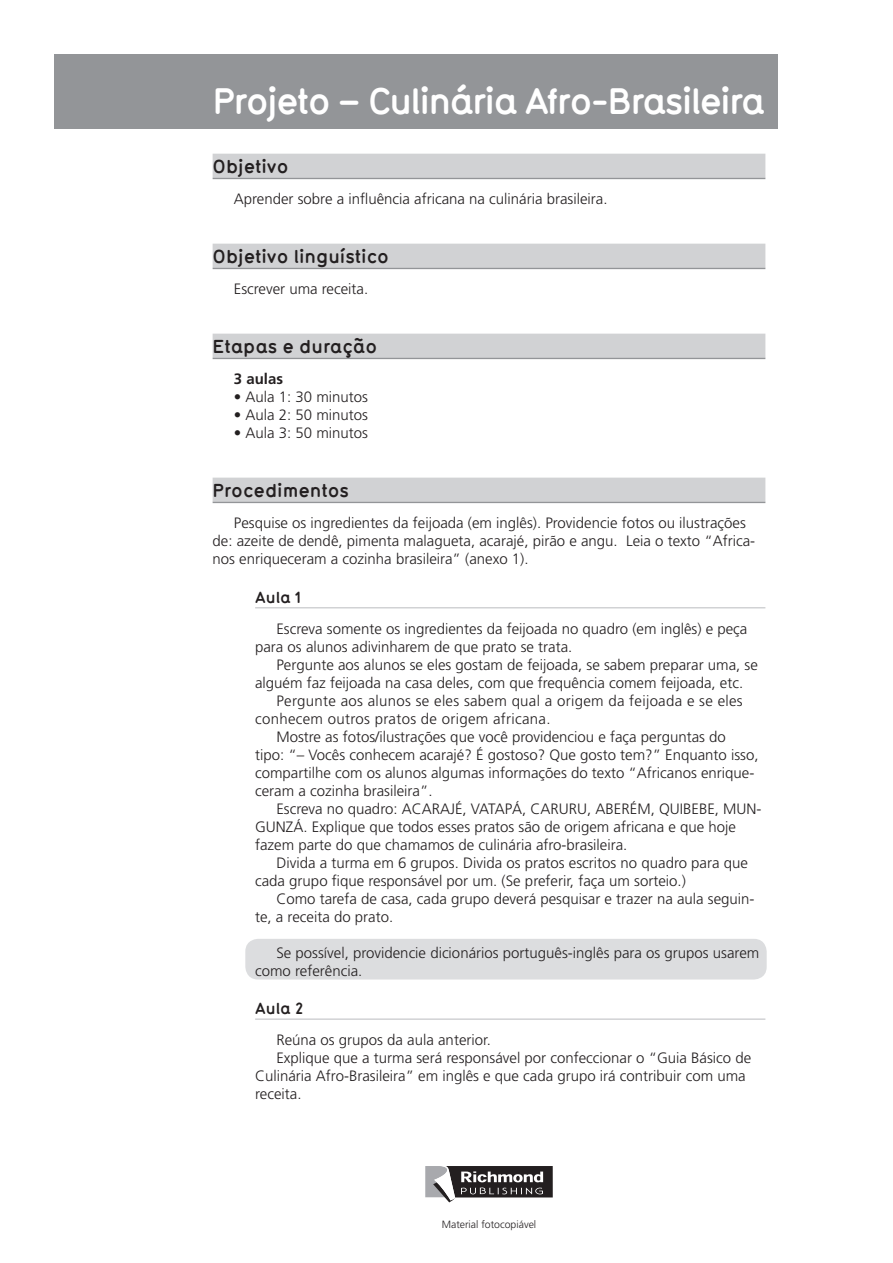
<style>
.page{position:relative;width:893px;height:1263px;background:#fff}
.page>*{position:absolute;margin:0;border:0;box-sizing:border-box;transform-origin:0 0}
.t1{font:700 41.25px "TYP1451 A";letter-spacing:-.04em;color:#fff}
.t2{font:700 21px "TYP1451 A";color:#231f20}
.t3{font:700 18px "TYP1451 A";color:#231f20}
.t4{font:300 15px/18px "Frutiger";color:#231f20}
.t5{font:300 15px "Frutiger";letter-spacing:.02em;color:#231f20}
.t6{font:700 15px "Frutiger";color:#231f20}
.t7{font:300 10.5px "Frutiger";color:#231f20}
</style>
<div class="page">
<div style="left:245px;top:939px;width:522px;height:40px;background:#dcdddf;border-radius:13px"></div>
<div style="left:54px;top:54px;width:723px;height:75px;background:#939598"></div>
<div style="left:213px;top:154px;width:552px;height:24px;background:#d1d2d4"></div>
<hr style="left:213px;top:178px;width:552px;height:1px;background:#939598">
<div style="left:213px;top:244px;width:552px;height:24px;background:#d1d2d4"></div>
<hr style="left:213px;top:268px;width:552px;height:1px;background:#939598">
<div style="left:213px;top:334px;width:552px;height:24px;background:#d1d2d4"></div>
<hr style="left:213px;top:358px;width:552px;height:1px;background:#939598">
<div style="left:213px;top:478px;width:552px;height:24px;background:#d1d2d4"></div>
<hr style="left:213px;top:502px;width:552px;height:1px;background:#939598">
<hr style="left:255px;top:607px;width:510px;height:1px;background:#d1d2d4">
<hr style="left:255px;top:1018px;width:510px;height:2px;background:#d1d2d4">
<svg style="left:425px;top:1166px;width:128px;height:36px"></svg>
<h1 class="t1" style="left:213px;top:76px;width:554px">Projeto – Culinária Afro-Brasileira</h1>
<h2 class="t2" style="left:213px;top:154px;width:77px">Objetivo</h2>
<p class="t4" style="left:234px;top:190px;width:375px">Aprender sobre a influência africana na culinária brasileira.</p>
<h2 class="t2" style="left:213px;top:244px;width:178px">Objetivo linguístico</h2>
<p class="t4" style="left:234px;top:280px;width:136px">Escrever uma receita.</p>
<h2 class="t2" style="left:213px;top:334px;width:166px">Etapas e duração</h2>
<p class="t6" style="left:234px;top:370px;width:51px">3 aulas</p>
<p class="t4" style="left:234px;top:388px;width:136px">• Aula 1: 30 minutos</p>
<p class="t4" style="left:234px;top:406px;width:136px">• Aula 2: 50 minutos</p>
<p class="t4" style="left:234px;top:424px;width:136px">• Aula 3: 50 minutos</p>
<h2 class="t2" style="left:213px;top:478px;width:138px">Procedimentos</h2>
<p class="t4" style="left:213px;top:514px;width:544px;text-indent:21px">Pesquise os ingredientes da feijoada (em inglês). Providencie fotos ou ilustrações de: azeite de dendê, pimenta malagueta, acarajé, pirão e angu. Leia o texto “Africa&shy;nos enriqueceram a cozinha brasileira” (anexo 1).</p>
<p class="t3" style="left:255px;top:586px;width:47px">Aula 1</p>
<p class="t4" style="left:255px;top:619px;width:494px;text-indent:21px">Escreva somente os ingredientes da feijoada no quadro (em inglês) e peça para os alunos adivinharem de que prato se trata.</p>
<p class="t4" style="left:276px;top:655px;width:483px">Pergunte aos alunos se eles gostam de feijoada, se sabem preparar uma, se</p>
<p class="t4" style="left:255px;top:673px;width:490px">alguém faz feijoada na casa deles, com que frequência comem feijoada, etc.</p>
<p class="t5" style="left:276px;top:692px;width:468px">Pergunte aos alunos se eles sabem qual a origem da feijoada e se eles</p>
<p class="t5" style="left:255px;top:710px;width:297px">conhecem outros pratos de origem africana.</p>
<p class="t4" style="left:276px;top:727px;width:451px">Mostre as fotos/ilustrações que você providenciou e faça perguntas do</p>
<p class="t4" style="left:255px;top:745px;width:505px">tipo: “– Vocês conhecem acarajé? É gostoso? Que gosto tem?” Enquanto isso,</p>
<p class="t4" style="left:255px;top:763px;width:501px">compartilhe com os alunos algumas informações do texto “Africanos enrique-</p>
<p class="t4" style="left:255px;top:781px;width:179px">ceram a cozinha brasileira”.</p>
<p class="t4" style="left:276px;top:799px;width:487px">Escreva no quadro: ACARAJÉ, VATAPÁ, CARURU, ABERÉM, QUIBEBE, MUN-</p>
<p class="t4" style="left:255px;top:817px;width:482px">GUNZÁ. Explique que todos esses pratos são de origem africana e que hoje</p>
<p class="t4" style="left:255px;top:835px;width:374px">fazem parte do que chamamos de culinária afro-brasileira.</p>
<p class="t4" style="left:276px;top:853px;width:473px">Divida a turma em 6 grupos. Divida os pratos escritos no quadro para que</p>
<p class="t4" style="left:255px;top:871px;width:432px">cada grupo fique responsável por um. (Se preferir, faça um sorteio.)</p>
<p class="t4" style="left:276px;top:889px;width:480px">Como tarefa de casa, cada grupo deverá pesquisar e trazer na aula seguin-</p>
<p class="t4" style="left:255px;top:907px;width:140px">te, a receita do prato.</p>
<p class="t4" style="left:255px;top:943px;width:506px;text-indent:21px">Se possível, providencie dicionários português-inglês para os grupos usarem como referência.</p>
<p class="t3" style="left:255px;top:997px;width:50px">Aula 2</p>
<p class="t4" style="left:276px;top:1031px;width:216px">Reúna os grupos da aula anterior.</p>
<p class="t4" style="left:276px;top:1049px;width:476px">Explique que a turma será responsável por confeccionar o “Guia Básico de</p>
<p class="t4" style="left:255px;top:1067px;width:492px">Culinária Afro-Brasileira” em inglês e que cada grupo irá contribuir com uma</p>
<p class="t4" style="left:255px;top:1085px;width:48px">receita.</p>
<p class="t7" style="left:442px;top:1218px;width:96px">Material fotocopiável</p>
</div>
